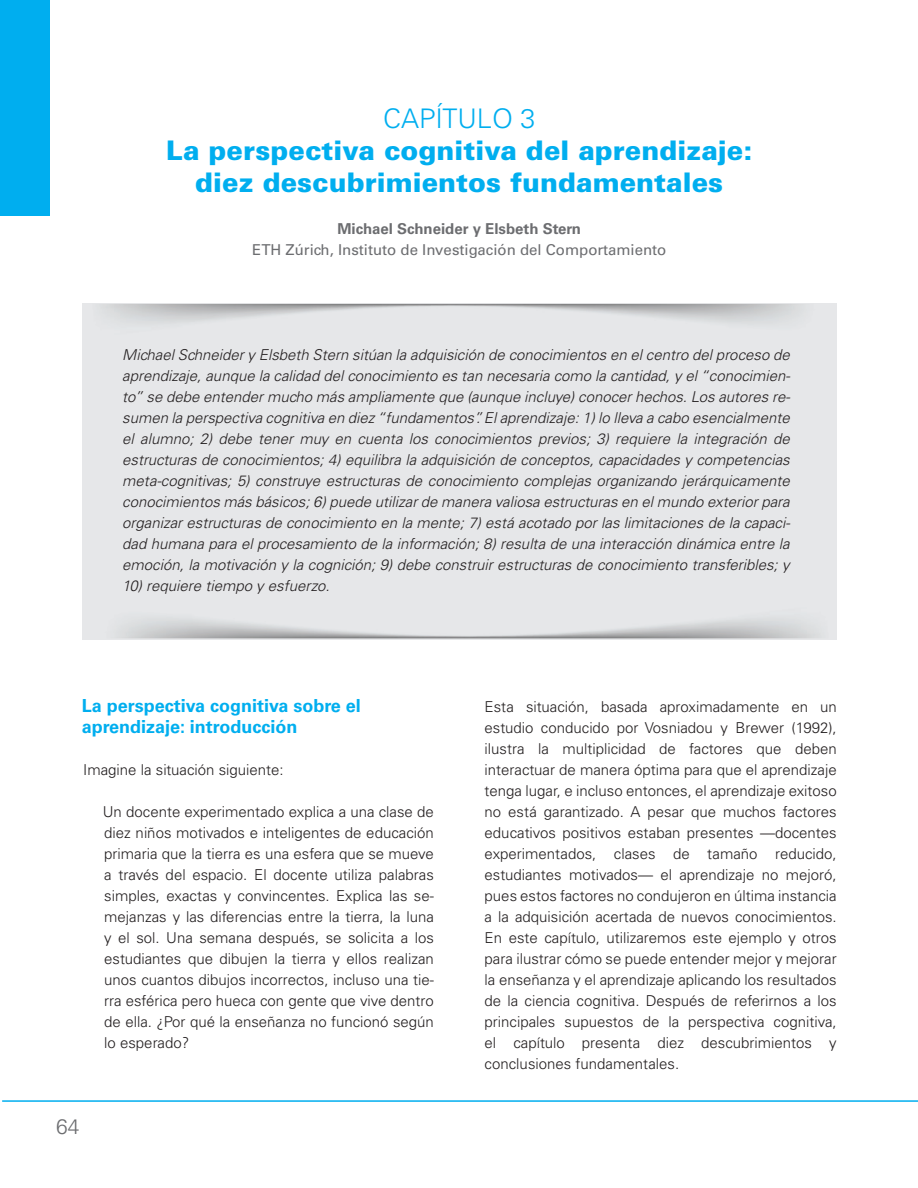
<style>
.page{position:relative;width:918px;height:1188px;background:#fff}
.page>*{position:absolute;margin:0;border:0;box-sizing:border-box;transform-origin:0 0}
.t1{font:900 27px/32.4px "Univers LT Std";color:#00aeef;text-align:center}
.t2{font:300 27px "Univers LT Std";color:#00aeef}
.t3{font:300 21px "Univers LT Std";color:#6c6d70}
.t4{font:700 18px/21px "Univers LT Std";color:#00aeef}
.t5{font:300 15px/21px "Univers LT Std";color:#231f20;text-align:justify}
.t6{font:italic 300 15px/21px "Univers LT Std";color:#231f20;text-align:justify}
.t7{font:15px "Univers LT Std";color:#6c6d70}
.t8{font:700 15px "Univers LT Std";color:#6c6d70}
</style>
<div class="page">
<hr style="left:2px;top:1100px;width:916px;height:2px;background:#00aeef">
<div style="left:82px;top:303px;width:755px;height:336px;background:#e6e7e9"></div>
<div style="left:0;top:0;width:49px;height:216px;background:#00aeef"></div>
<h1 class="t2" style="left:383px;top:102px;width:154px">CAPÍTULO 3</h1>
<h1 class="t1" style="left:166px;top:134px;width:588px">La perspectiva cognitiva del aprendizaje: diez descubrimientos fundamentales</h1>
<p class="t8" style="left:337px;top:220px;width:245px">Michael Schneider y Elsbeth Stern</p>
<p class="t7" style="left:252px;top:241px;width:416px">ETH Zúrich, Instituto de Investigación del Comportamiento</p>
<p class="t6" style="left:122px;top:345px;width:670px">Michael Schneider y Elsbeth Stern sitúan la adquisición de conocimientos en el centro del proceso de aprendizaje, aunque la calidad del conocimiento es tan necesaria como la cantidad, y el “conocimien&shy;to” se debe entender mucho más ampliamente que (aunque incluye) conocer hechos. Los autores re&shy;sumen la perspectiva cognitiva en diez “fundamentos”. El aprendizaje: 1) lo lleva a cabo esencialmente el alumno; 2) debe tener muy en cuenta los conocimientos previos; 3) requiere la integración de estructuras de conocimientos; 4) equilibra la adquisición de conceptos, capacidades y competencias meta-cognitivas; 5) construye estructuras de conocimiento complejas organizando jerárquicamente conocimientos más básicos; 6) puede utilizar de manera valiosa estructuras en el mundo exterior para organizar estructuras de conocimiento en la mente; 7) está acotado por las limitaciones de la capaci&shy;dad humana para el procesamiento de la información; 8) resulta de una interacción dinámica entre la emoción, la motivación y la cognición; 9) debe construir estructuras de conocimiento transferibles; y</p>
<p class="t6" style="left:122px;top:576px;width:209px">10) requiere tiempo y esfuerzo.</p>
<p class="t4" style="left:82px;top:696px;width:281px">La perspectiva cognitiva sobre el aprendizaje: introducción</p>
<p class="t5" style="left:83px;top:759px;width:202px">Imagine la situación siguiente:</p>
<p class="t5" style="left:103px;top:801px;width:333px">Un docente experimentado explica a una clase de diez niños motivados e inteligentes de educación primaria que la tierra es una esfera que se mueve a través del espacio. El docente utiliza palabras simples, exactas y convincentes. Explica las se&shy;mejanzas y las diferencias entre la tierra, la luna y el sol. Una semana después, se solicita a los estudiantes que dibujen la tierra y ellos realizan unos cuantos dibujos incorrectos, incluso una tie&shy;rra esférica pero hueca con gente que vive dentro de ella. ¿Por qué la enseñanza no funcionó según lo esperado?</p>
<h2 class="t3" style="left:56px;top:1114px;width:25px">64</h2>
<p class="t5" style="left:485px;top:696px;width:354px">Esta situación, basada aproximadamente en un estudio conducido por Vosniadou y Brewer (1992), ilustra la multiplicidad de factores que deben interactuar de manera óptima para que el aprendizaje tenga lugar, e incluso entonces, el aprendizaje exitoso no está garantizado. A pesar que muchos factores educativos positivos estaban presentes —docentes experimentados, clases de tamaño reducido, estudiantes motivados— el aprendizaje no mejoró, pues estos factores no condujeron en última instancia a la adquisición acertada de nuevos conocimientos.<br>En este capítulo, utilizaremos este ejemplo y otros para ilustrar cómo se puede entender mejor y mejorar la enseñanza y el aprendizaje aplicando los resultados de la ciencia cognitiva. Después de referirnos a los principales supuestos de la perspectiva cognitiva, el capítulo presenta diez descubrimientos y conclusiones fundamentales.</p>
</div>
